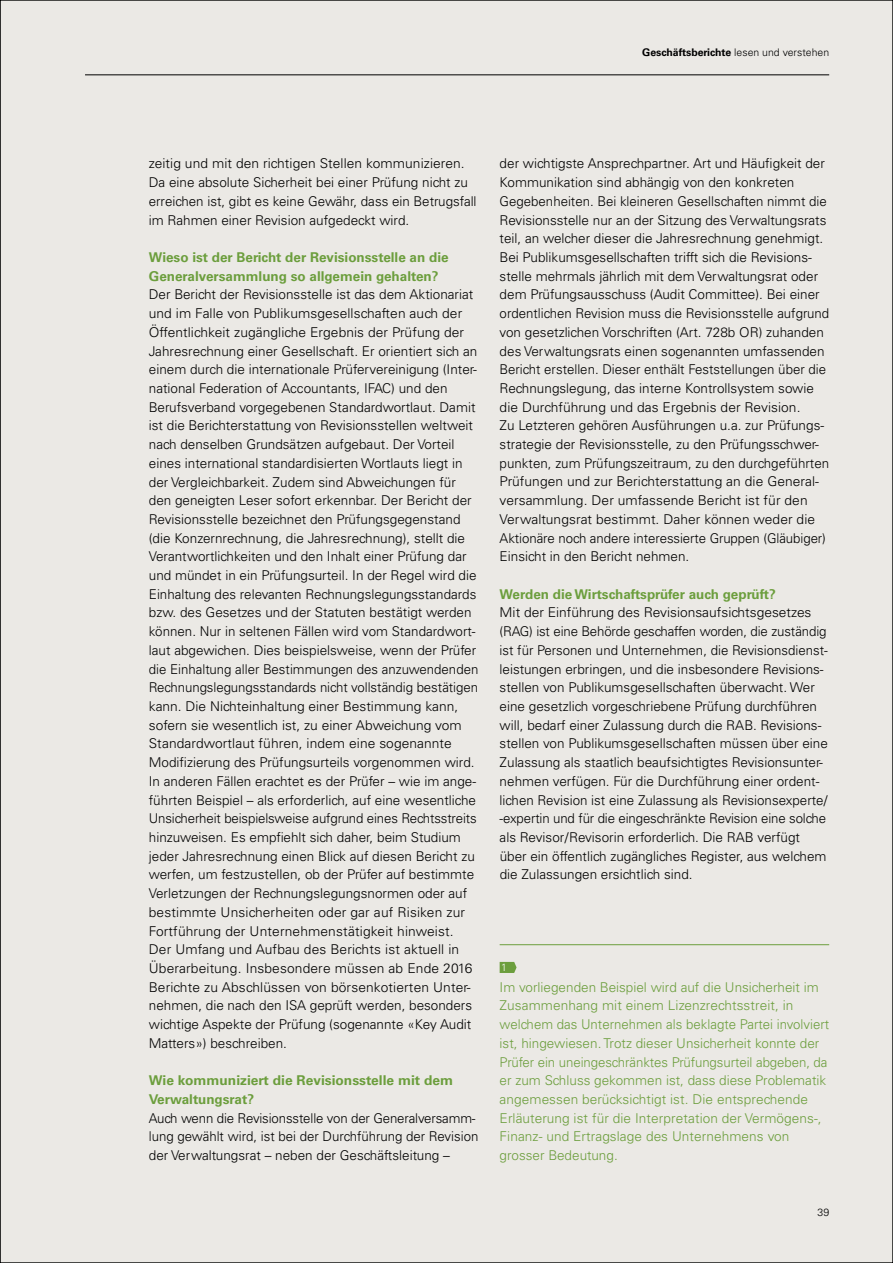
<style>
.page{position:relative;width:893px;height:1263px;background:#ebe9e5}
.page>*{position:absolute;margin:0;border:0;box-sizing:border-box;transform-origin:0 0}
.t1{font:300 13.5px/18.8px "Univers LT Std";color:#000}
.t2{font:300 13.5px/18.8px "Univers LT Std";color:#6c9e3d}
.t3{font:700 13.5px/18.8px "Univers LT Std";color:#6c9e3d}
.t4{font:700 10.5px "Univers LT Std";color:#000}
.t5{font:300 10.5px "Univers LT Std";color:#000}
.t6{font:300 10.5px "Univers LT Std";color:#fff}
.s1{font-weight:300}
</style>
<div class="page">
<hr style="left:85px;top:75px;width:744px;height:1px;background:#000">
<hr style="left:500px;top:944px;width:329px;height:1px;background:#6c9e3d">
<svg style="left:500px;top:962px;width:17px;height:11px"></svg>
<svg style="left:0;top:0;width:1px;height:1263px"></svg>
<p class="t4" style="left:642px;top:46px;width:188px">Geschäftsberichte <span class="s1">lesen und verstehen</span></p>
<p class="t1" style="left:149px;top:154px;width:329px">zeitig und mit den richtigen Stellen kommunizieren.<br>Da eine absolute Sicherheit bei einer Prüfung nicht zu erreichen ist, gibt es keine Gewähr, dass ein Betrugsfall im Rahmen einer Revision aufgedeckt wird.</p>
<p class="t3" style="left:149px;top:248px;width:301px">Wieso ist der Bericht der Revisionsstelle an die<br>Generalversammlung so allgemein gehalten?</p>
<p class="t1" style="left:149px;top:285px;width:331px">Der Bericht der Revisionsstelle ist das dem Aktionariat und im Falle von Publikumsgesellschaften auch der Öffentlichkeit zugängliche Ergebnis der Prüfung der Jahresrechnung einer Gesellschaft. Er orientiert sich an einem durch die internationale Prüfervereinigung (Inter&shy;national Federation of Accountants, IFAC) und den Berufsverband vorgegebenen Standardwortlaut. Damit ist die Berichterstattung von Revisionsstellen weltweit nach denselben Grundsätzen aufgebaut. Der Vorteil eines international standardisierten Wortlauts liegt in der Vergleichbarkeit. Zudem sind Abweichungen für den geneigten Leser sofort erkennbar. Der Bericht der Revisionsstelle bezeichnet den Prüfungsgegenstand (die Konzernrechnung, die Jahresrechnung), stellt die Verantwortlichkeiten und den Inhalt einer Prüfung dar und mündet in ein Prüfungsurteil. In der Regel wird die Einhaltung des relevanten Rechnungslegungsstandards bzw. des Gesetzes und der Statuten bestätigt werden können. Nur in seltenen Fällen wird vom Standardwort&shy;laut abgewichen. Dies beispielsweise, wenn der Prüfer die Einhaltung aller Bestimmungen des anzuwendenden Rechnungslegungsstandards nicht vollständig bestätigen kann. Die Nichteinhaltung einer Bestimmung kann, sofern sie wesentlich ist, zu einer Abweichung vom Standardwortlaut führen, indem eine sogenannte Modifizierung des Prüfungsurteils vorgenommen wird.<br>In anderen Fällen erachtet es der Prüfer – wie im ange&shy;führten Beispiel – als erforderlich, auf eine wesentliche Unsicherheit beispielsweise aufgrund eines Rechtsstreits hinzuweisen. Es empfiehlt sich daher, beim Studium jeder Jahresrechnung einen Blick auf diesen Bericht zu werfen, um festzustellen, ob der Prüfer auf bestimmte Verletzungen der Rechnungslegungsnormen oder auf bestimmte Unsicherheiten oder gar auf Risiken zur Fortführung der Unternehmenstätigkeit hinweist.<br>Der Umfang und Aufbau des Berichts ist aktuell in Überarbeitung. Insbesondere müssen ab Ende 2016<br>Berichte zu Abschlüssen von börsenkotierten Unter&shy;nehmen, die nach den ISA geprüft werden, besonders wichtige Aspekte der Prüfung (sogenannte «Key Audit Matters») beschreiben.</p>
<p class="t3" style="left:149px;top:1071px;width:306px">Wie kommuniziert die Revisionsstelle mit dem<br>Verwaltungsrat?</p>
<p class="t1" style="left:149px;top:1108px;width:331px">Auch wenn die Revisionsstelle von der Generalversamm&shy;lung gewählt wird, ist bei der Durchführung der Revision der Verwaltungsrat – neben der Geschäftsleitung –</p>
<p class="t1" style="left:500px;top:154px;width:331px">der wichtigste Ansprechpartner. Art und Häufigkeit der Kommunikation sind abhängig von den konkreten Gegebenheiten. Bei kleineren Gesellschaften nimmt die Revisionsstelle nur an der Sitzung des Verwaltungsrats teil, an welcher dieser die Jahresrechnung genehmigt.<br>Bei Publikumsgesellschaften trifft sich die Revisions&shy;stelle mehrmals jährlich mit dem Verwaltungsrat oder dem Prüfungsausschuss (Audit Committee). Bei einer ordentlichen Revision muss die Revisionsstelle aufgrund von gesetzlichen Vorschriften (Art. 728b OR) zuhanden des Verwaltungsrats einen sogenannten umfassenden Bericht erstellen. Dieser enthält Feststellungen über die Rechnungslegung, das interne Kontrollsystem sowie die Durchführung und das Ergebnis der Revision.<br>Zu Letzteren gehören Ausführungen u.a. zur Prüfungs&shy;strategie der Revisionsstelle, zu den Prüfungsschwer&shy;punkten, zum Prüfungszeitraum, zu den durchgeführten Prüfungen und zur Berichterstattung an die General&shy;versammlung. Der umfassende Bericht ist für den Verwaltungsrat bestimmt. Daher können weder die Aktionäre noch andere interessierte Gruppen (Gläubiger)<br>Einsicht in den Bericht nehmen.</p>
<p class="t3" style="left:500px;top:585px;width:278px">Werden die Wirtschaftsprüfer auch geprüft?</p>
<p class="t1" style="left:500px;top:603px;width:330px">Mit der Einführung des Revisionsaufsichtsgesetzes (RAG) ist eine Behörde geschaffen worden, die zuständig ist für Personen und Unternehmen, die Revisionsdienst&shy;leistungen erbringen, und die insbesondere Revisions&shy;stellen von Publikumsgesellschaften überwacht. Wer eine gesetzlich vorgeschriebene Prüfung durchführen will, bedarf einer Zulassung durch die RAB. Revisions&shy;stellen von Publikumsgesellschaften müssen über eine Zulassung als staatlich beaufsichtigtes Revisionsunter&shy;nehmen verfügen. Für die Durchführung einer ordent&shy;lichen Revision ist eine Zulassung als Revisionsexperte/ -expertin und für die eingeschränkte Revision eine solche als Revisor/Revisorin erforderlich. Die RAB verfügt über ein öffentlich zugängliches Register, aus welchem die Zulassungen ersichtlich sind.</p>
<p class="t6" style="left:501px;top:961px;width:7px">1</p>
<p class="t2" style="left:500px;top:977px;width:331px">Im vorliegenden Beispiel wird auf die Unsicherheit im Zusammenhang mit einem Lizenzrechtsstreit, in welchem das Unternehmen als beklagte Partei involviert ist, hingewiesen. Trotz dieser Unsicherheit konnte der Prüfer ein uneingeschränktes Prüfungsurteil abgeben, da er zum Schluss gekommen ist, dass diese Problematik angemessen berücksichtigt ist. Die entsprechende Erläuterung ist für die Interpretation der Vermögens-, Finanz- und Ertragslage des Unternehmens von grosser Bedeutung.</p>
<p class="t5" style="left:817px;top:1206px;width:13px">39</p>
</div>
